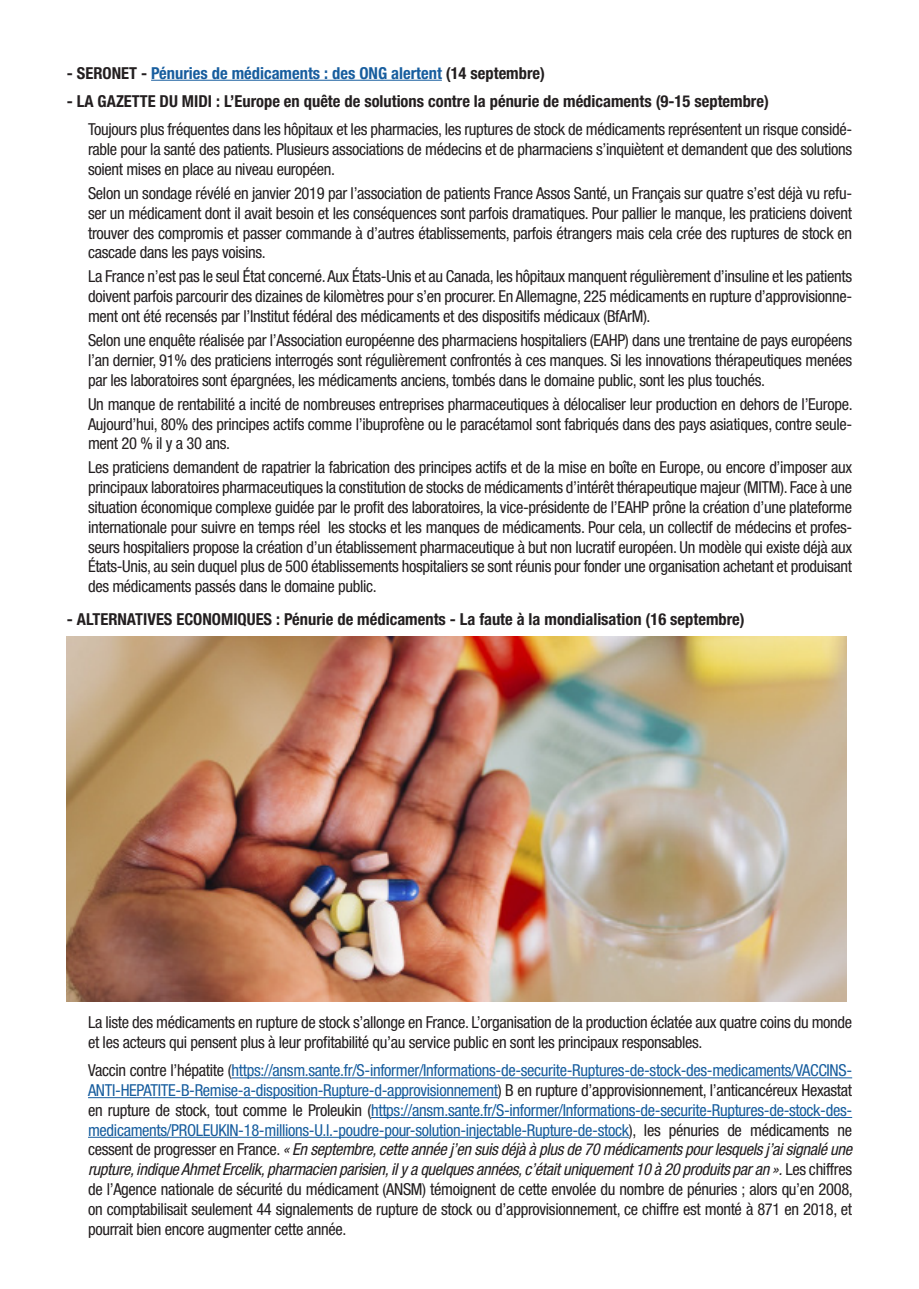
<style>
.page{position:relative;width:919px;height:1289px;background:#fff}
.page>*{position:absolute;margin:0;border:0;box-sizing:border-box;transform-origin:0 0}
.t1{font:condensed 16.5px/19.8px "Helvetica Neue LT Std";letter-spacing:-.02em;color:#231f20;text-align:justify}
.t2{font:700 condensed 16.5px "Helvetica Neue LT Std";color:#231f20}
.t3{font:700 condensed 16.5px "Helvetica Neue LT Std";color:#175d9e}
.s1{color:#231f20}
.s2{color:#175d9e}
.s3{font-style:italic}
</style>
<div class="page">
<hr style="left:151px;top:80px;width:291px;height:1px;background:#175d9e">
<hr style="left:231px;top:1077px;width:621px;height:1px;background:#175d9e">
<hr style="left:88px;top:1097px;width:410px;height:1px;background:#175d9e">
<hr style="left:371px;top:1117px;width:481px;height:1px;background:#175d9e">
<hr style="left:88px;top:1136px;width:540px;height:1px;background:#175d9e">
<img style="left:67px;top:636px;width:779px;height:365px">
<p class="t3" style="left:67px;top:63px;width:480px"><span class="s1">- SERONET -</span> Pénuries de médicaments : des ONG alertent <span class="s1">(14 septembre)</span></p>
<p class="t2" style="left:67px;top:91px;width:703px">- LA GAZETTE DU MIDI : L’Europe en quête de solutions contre la pénurie de médicaments (9-15 septembre)</p>
<p class="t1" style="left:88px;top:119px;width:765px">Toujours plus fréquentes dans les hôpitaux et les pharmacies, les ruptures de stock de médicaments représentent un risque considé&shy;rable pour la santé des patients. Plusieurs associations de médecins et de pharmaciens s’inquiètent et demandent que des solutions soient mises en place au niveau européen.</p>
<p class="t1" style="left:88px;top:183px;width:765px">Selon un sondage révélé en janvier 2019 par l’association de patients France Assos Santé, un Français sur quatre s’est déjà vu refu&shy;ser un médicament dont il avait besoin et les conséquences sont parfois dramatiques. Pour pallier le manque, les praticiens doivent trouver des compromis et passer commande à d’autres établissements, parfois étrangers mais cela crée des ruptures de stock en cascade dans les pays voisins.</p>
<p class="t1" style="left:88px;top:266px;width:765px">La France n’est pas le seul État concerné. Aux États-Unis et au Canada, les hôpitaux manquent régulièrement d’insuline et les patients doivent parfois parcourir des dizaines de kilomètres pour s’en procurer. En Allemagne, 225 médicaments en rupture d’approvisionne&shy;ment ont été recensés par l’Institut fédéral des médicaments et des dispositifs médicaux (BfArM).</p>
<p class="t1" style="left:88px;top:330px;width:765px">Selon une enquête réalisée par l’Association européenne des pharmaciens hospitaliers (EAHP) dans une trentaine de pays européens l’an dernier, 91% des praticiens interrogés sont régulièrement confrontés à ces manques. Si les innovations thérapeutiques menées par les laboratoires sont épargnées, les médicaments anciens, tombés dans le domaine public, sont les plus touchés.</p>
<p class="t1" style="left:88px;top:394px;width:766px">Un manque de rentabilité a incité de nombreuses entreprises pharmaceutiques à délocaliser leur production en dehors de l’Europe.<br>Aujourd’hui, 80% des principes actifs comme l’ibuprofène ou le paracétamol sont fabriqués dans des pays asiatiques, contre seule&shy;ment 20 % il y a 30 ans.</p>
<p class="t1" style="left:88px;top:457px;width:765px">Les praticiens demandent de rapatrier la fabrication des principes actifs et de la mise en boîte en Europe, ou encore d’imposer aux principaux laboratoires pharmaceutiques la constitution de stocks de médicaments d’intérêt thérapeutique majeur (MITM). Face à une situation économique complexe guidée par le profit des laboratoires, la vice-présidente de l’EAHP prône la création d’une plateforme internationale pour suivre en temps réel les stocks et les manques de médicaments. Pour cela, un collectif de médecins et profes&shy;seurs hospitaliers propose la création d’un établissement pharmaceutique à but non lucratif européen. Un modèle qui existe déjà aux États-Unis, au sein duquel plus de 500 établissements hospitaliers se sont réunis pour fonder une organisation achetant et produisant des médicaments passés dans le domaine public.</p>
<p class="t2" style="left:67px;top:609px;width:679px">- ALTERNATIVES ECONOMIQUES : Pénurie de médicaments - La faute à la mondialisation (16 septembre)</p>
<p class="t1" style="left:88px;top:1012px;width:765px">La liste des médicaments en rupture de stock s’allonge en France. L’organisation de la production éclatée aux quatre coins du monde et les acteurs qui pensent plus à leur profitabilité qu’au service public en sont les principaux responsables.</p>
<p class="t1" style="left:88px;top:1060px;width:766px">Vaccin contre l’hépatite (<span class="s2">https://ansm.sante.fr/S-informer/Informations-de-securite-Ruptures-de-stock-des-medicaments/VACCINS-ANTI-HEPATITE-B-Remise-a-disposition-Rupture-d-approvisionnement</span>) B en rupture d’approvisionnement, l’anticancéreux Hexastat en rupture de stock, tout comme le Proleukin (<span class="s2">https://ansm.sante.fr/S-informer/Informations-de-securite-Ruptures-de-stock-des&shy;medicaments/PROLEUKIN-18-millions-U.I.-poudre-pour-solution-injectable-Rupture-de-stock</span>), les pénuries de médicaments ne cessent de progresser en France. <span class="s3">« En septembre, cette année j’en suis déjà à plus de 70 médicaments pour lesquels j’ai signalé une rupture, indique Ahmet Ercelik, pharmacien parisien, il y a quelques années, c’était uniquement 10 à 20 produits par an ».</span> Les chiffres de l’Agence nationale de sécurité du médicament (ANSM) témoignent de cette envolée du nombre de pénuries ; alors qu’en 2008, on comptabilisait seulement 44 signalements de rupture de stock ou d’approvisionnement, ce chiffre est monté à 871 en 2018, et pourrait bien encore augmenter cette année.</p>
</div>
